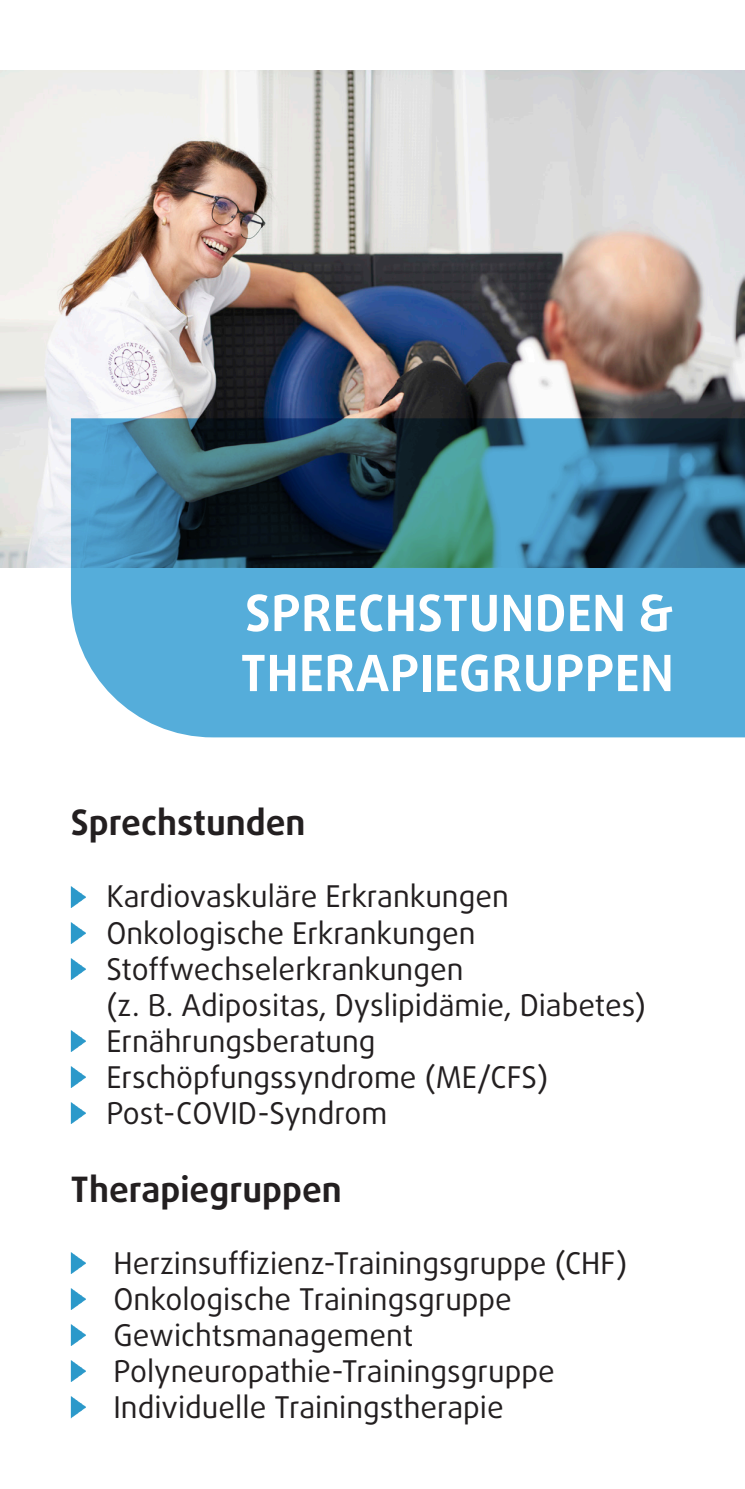
<style>
.page{position:relative;width:745px;height:1489px;background:#fff}
.page>*{position:absolute;margin:0;border:0;box-sizing:border-box;transform-origin:0 0}
.t1{font:700 50px "Daxline Pro";letter-spacing:.01em;color:#fff}
.t2{font:700 35px "Daxline Pro";color:#231f20}
.t3{font:30px/36px "Daxline Pro";color:#231f20}
</style>
<div class="page">
<img style="left:0;top:71px;width:744px;height:496px">
<svg style="left:71px;top:418px;width:673px;height:319px;background:#478bac"></svg>
<img style="left:71px;top:886px;width:15px;height:21px">
<img style="left:71px;top:922px;width:15px;height:21px">
<img style="left:71px;top:958px;width:15px;height:21px">
<img style="left:71px;top:1030px;width:15px;height:21px">
<img style="left:71px;top:1066px;width:15px;height:21px">
<img style="left:71px;top:1396px;width:15px;height:21px">
<img style="left:71px;top:1324px;width:15px;height:21px">
<img style="left:71px;top:1360px;width:15px;height:21px">
<img style="left:71px;top:1252px;width:15px;height:21px">
<img style="left:71px;top:1288px;width:15px;height:21px">
<img style="left:71px;top:1102px;width:15px;height:21px">
<p class="t1" style="left:245px;top:580px;width:430px">SPRECHSTUNDEN &amp;</p>
<p class="t1" style="left:240px;top:640px;width:434px">THERAPIEGRUPPEN</p>
<p class="t2" style="left:71px;top:799px;width:236px">Sprechstunden</p>
<p class="t3" style="left:106px;top:879px;width:404px">Kardiovaskuläre Erkrankungen</p>
<p class="t3" style="left:106px;top:915px;width:370px">Onkologische Erkrankungen</p>
<p class="t3" style="left:106px;top:951px;width:540px">Stoffwechselerkrankungen<br>(z. B. Adipositas, Dyslipidämie, Diabetes)</p>
<p class="t3" style="left:106px;top:1023px;width:270px">Ernährungsberatung</p>
<p class="t3" style="left:106px;top:1059px;width:443px">Erschöpfungssyndrome (ME/CFS)</p>
<p class="t3" style="left:106px;top:1095px;width:282px">Post-COVID-Syndrom</p>
<p class="t2" style="left:71px;top:1165px;width:272px">Therapiegruppen</p>
<p class="t3" style="left:113px;top:1245px;width:515px">Herzinsuffizienz-Trainingsgruppe (CHF)</p>
<p class="t3" style="left:113px;top:1281px;width:399px">Onkologische Trainingsgruppe</p>
<p class="t3" style="left:113px;top:1317px;width:301px">Gewichtsmanagement</p>
<p class="t3" style="left:113px;top:1353px;width:442px">Polyneuropathie-Trainingsgruppe</p>
<p class="t3" style="left:113px;top:1389px;width:391px">Individuelle Trainingstherapie</p>
</div>
